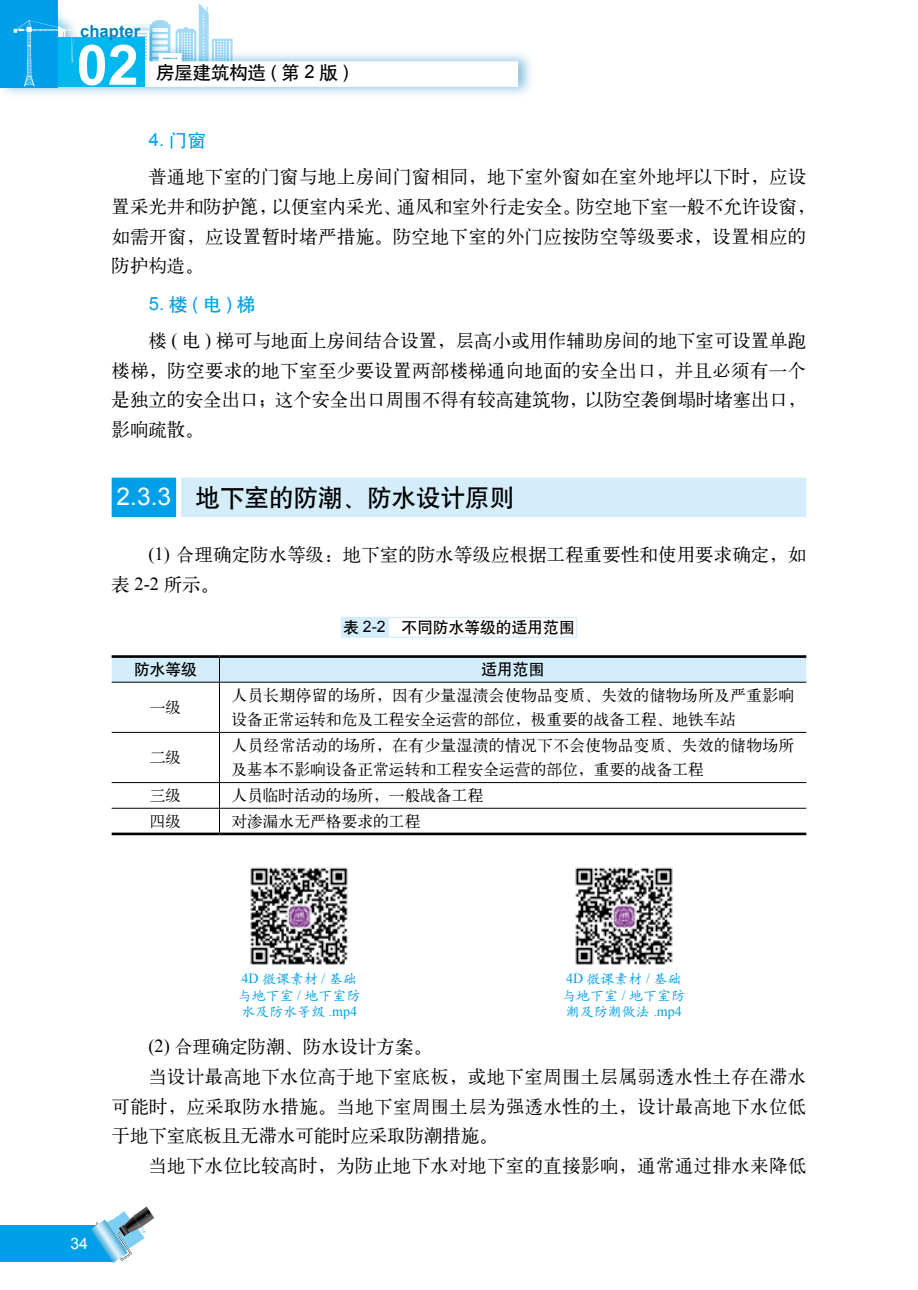
<style>
.page{position:relative;width:918px;height:1290px;background:#fff}
.page>*{position:absolute;margin:0;border:0;box-sizing:border-box;transform-origin:0 0}
.t1{font:700 56px "Arial";color:#fff}
.t2{font:24.5px "H Yb 1 gj";color:#000}
.t3{font:18.38px/29.8px "H Ya 1 gj";letter-spacing:.025em;color:#000}
.t4{font:18.38px "H Ya 1 gj";color:#000}
.t5{font:18.38px "H Yb 1 gj";color:#000}
.t6{font:18.38px "Arial";color:#00a0e9}
.t7{font:700 16.62px "Arial";color:#0085c0}
.t8{font:15.75px/24.5px "H Ya 1 gj";letter-spacing:.025em;color:#000}
.t9{font:15.75px "H Ya 1 gj";color:#000}
.t10{font:15.75px "H Yb 1 gj";color:#000}
.t11{font:15.75px "Arial";color:#fff}
.t12{font:14px/16.8px "H Yc 1 gj";color:#00a0e9}
.s1{font-family:"Arial"}
.s2{font-family:"H Yb 1 gj"}
.s3{font-family:"Times New Roman"}
.s4{font-family:"Arial";color:#fff}
</style>
<div class="page">
<img style="left:0;top:54px;width:531px;height:41px">
<div style="left:0;top:0;width:58px;height:87px;background:#00a0e9"></div>
<svg style="left:13px;top:3px;width:505px;height:84px"></svg>
<div style="left:0;top:1225px;width:114px;height:37px;background:#00a0e9"></div>
<svg style="left:90px;top:1206px;width:64px;height:57px"></svg>
<div style="left:181px;top:478px;width:625px;height:39px;background:#d3edfb"></div>
<div style="left:112px;top:478px;width:64px;height:39px;background:#00a0e9"></div>
<svg style="left:341px;top:617px;width:236px;height:21px;background:#d6eefb"></svg>
<div style="left:389px;top:618px;width:187px;height:18px;background:#fff"></div>
<hr style="left:112px;top:655px;width:107px;height:3px;background:#000">
<hr style="left:219px;top:655px;width:587px;height:3px;background:#000">
<hr style="left:112px;top:832px;width:107px;height:3px;background:#000">
<hr style="left:219px;top:832px;width:587px;height:3px;background:#000">
<svg style="left:112px;top:656px;width:694px;height:26px;background:#c1d9e6"></svg>
<hr style="left:112px;top:682px;width:107px;height:1px;background:#000">
<hr style="left:219px;top:682px;width:587px;height:1px;background:#000">
<hr style="left:219px;top:683px;width:1px;height:49px;background:#000">
<hr style="left:112px;top:732px;width:107px;height:1px;background:#000">
<hr style="left:219px;top:732px;width:587px;height:1px;background:#000">
<hr style="left:219px;top:733px;width:1px;height:49px;background:#000">
<hr style="left:112px;top:782px;width:107px;height:1px;background:#000">
<hr style="left:219px;top:782px;width:587px;height:1px;background:#000">
<hr style="left:112px;top:808px;width:107px;height:1px;background:#000">
<hr style="left:219px;top:808px;width:587px;height:1px;background:#000">
<svg style="left:219px;top:783px;width:1px;height:49px"></svg>
<img style="left:250px;top:867px;width:98px;height:98px">
<img style="left:575px;top:867px;width:98px;height:98px">
<p class="t7" style="left:80px;top:20px;width:62px">chapter</p>
<h1 class="t1" style="left:77px;top:28px;width:64px">02</h1>
<p class="t5" style="left:156px;top:63px;width:194px">房屋建筑构造 <span class="s1">(</span> 第 <span class="s1">2</span> 版 <span class="s1">)</span></p>
<p class="t6" style="left:149px;top:128px;width:59px">4. <span class="s2">门窗</span></p>
<p class="t3" style="left:112px;top:162px;width:705px;text-indent:37px">普通地下室的门窗与地上房间门窗相同，地下室外窗如在室外地坪以下时，应设置采光井和防护篦，以便室内采光、通风和室外行走安全。防空地下室一般不允许设窗，如需开窗，应设置暂时堵严措施。防空地下室的外门应按防空等级要求，设置相应的防护构造。</p>
<p class="t6" style="left:149px;top:291px;width:108px">5. <span class="s2">楼</span>(<span class="s2">电</span>)<span class="s2">梯</span></p>
<p class="t3" style="left:112px;top:325px;width:696px;text-align:justify;text-indent:37px">楼 <span class="s3">(</span> 电 <span class="s3">)</span> 梯可与地面上房间结合设置，层高小或用作辅助房间的地下室可设置单跑楼梯，防空要求的地下室至少要设置两部楼梯通向地面的安全出口，并且必须有一个是独立的安全出口；这个安全出口周围不得有较高建筑物，以防空袭倒塌时堵塞出口，影响疏散。</p>
<h2 class="t2" style="left:117px;top:485px;width:399px"><span class="s4">2.3.3</span>　地下室的防潮、防水设计原则</h2>
<p class="t3" style="left:112px;top:539px;width:696px;text-indent:37px"><span class="s3">(1)</span> 合理确定防水等级：地下室的防水等级应根据工程重要性和使用要求确定，如表 <span class="s3">2-2</span> 所示。</p>
<p class="t10" style="left:343px;top:619px;width:233px">表 <span class="s1">2-2</span>　不同防水等级的适用范围</p>
<p class="t10" style="left:134px;top:661px;width:64px">防水等级</p>
<p class="t10" style="left:481px;top:661px;width:64px">适用范围</p>
<p class="t9" style="left:150px;top:699px;width:33px">一级</p>
<p class="t8" style="left:231px;top:683px;width:564px">人员长期停留的场所，因有少量湿渍会使物品变质、失效的储物场所及严重影响设备正常运转和危及工程安全运营的部位，极重要的战备工程、地铁车站</p>
<p class="t9" style="left:150px;top:749px;width:33px">二级</p>
<p class="t8" style="left:231px;top:733px;width:564px">人员经常活动的场所，在有少量湿渍的情况下不会使物品变质、失效的储物场所及基本不影响设备正常运转和工程安全运营的部位，重要的战备工程</p>
<p class="t9" style="left:150px;top:787px;width:33px">三级</p>
<p class="t9" style="left:231px;top:787px;width:254px">人员临时活动的场所，一般战备工程</p>
<p class="t9" style="left:150px;top:813px;width:33px">四级</p>
<p class="t9" style="left:231px;top:813px;width:190px">对渗漏水无严格要求的工程</p>
<p class="t12" style="left:238px;top:970px;width:124px"><span class="s3">4D</span> 微课素材 <span class="s3">/</span> 基础与地下室 <span class="s3">/</span> 地下室防水及防水等级 <span class="s3">.mp4</span></p>
<p class="t12" style="left:562px;top:970px;width:124px"><span class="s3">4D</span> 微课素材 <span class="s3">/</span> 基础与地下室 <span class="s3">/</span> 地下室防潮及防潮做法 <span class="s3">.mp4</span></p>
<p class="t4" style="left:148px;top:1037px;width:285px"><span class="s3">(2)</span> 合理确定防潮、防水设计方案。</p>
<p class="t3" style="left:148px;top:1061px;width:659px">当设计最高地下水位高于地下室底板，或地下室周围土层属弱透水性土存在滞水</p>
<p class="t3" style="left:112px;top:1091px;width:696px">可能时，应采取防水措施。当地下室周围土层为强透水性的土，设计最高地下水位低</p>
<p class="t4" style="left:112px;top:1127px;width:387px">于地下室底板且无滞水可能时应采取防潮措施。</p>
<p class="t3" style="left:148px;top:1151px;width:659px">当地下水位比较高时，为防止地下水对地下室的直接影响，通常通过排水来降低</p>
<p class="t11" style="left:71px;top:1233px;width:19px">34</p>
</div>
